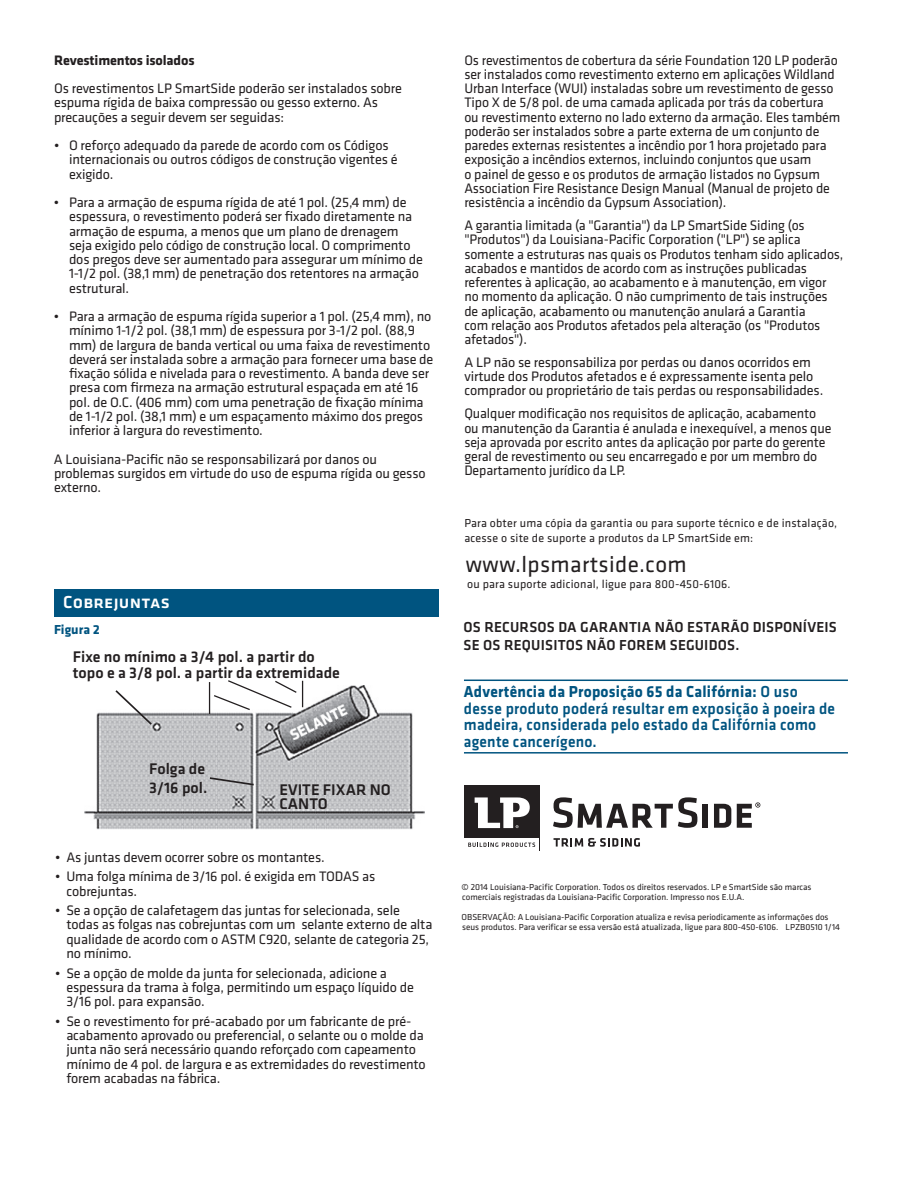
<style>
.page{position:relative;width:918px;height:1188px;background:#fff}
.page>*{position:absolute;margin:0;border:0;box-sizing:border-box;transform-origin:0 0}
.t1{font:23.25px "Klavika";letter-spacing:.015em;color:#231f20}
.t2{font:500 18px "Klavika";letter-spacing:.015em;color:#fff}
.t3{font:500 16.5px/16.5px "Klavika";letter-spacing:.015em;color:#005480;scale:.94 1}
.t4{font:500 15.9px/15.8px "Klavika";color:#231f20}
.t5{font:500 15px "Klavika";letter-spacing:.015em;color:#231f20}
.t6{font:14.25px/14.2px "Klavika";letter-spacing:-.01em;color:#231f20}
.t7{font:700 14.25px "Klavika";color:#231f20}
.t8{font:13.5px "Klavika Bold TF";color:#005480}
.t9{font:12px/15px "Klavika";letter-spacing:.015em;color:#231f20}
.t10{font:9px/10.5px "Klavika";color:#231f20}
.s1{font-weight:700}
</style>
<div class="page">
<svg style="left:553px;top:797px;width:144px;height:31px"></svg>
<div style="left:703px;top:804px;width:5px;height:24px;background:#231f20"></div>
<svg style="left:714px;top:804px;width:17px;height:24px"></svg>
<svg style="left:737px;top:802px;width:23px;height:26px"></svg>
<svg style="left:554px;top:838px;width:86px;height:9px"></svg>
<div style="left:464px;top:785px;width:75px;height:53px;background:#231f20"></div>
<svg style="left:475px;top:797px;width:55px;height:31px"></svg>
<svg style="left:468px;top:843px;width:67px;height:4px"></svg>
<hr style="left:464px;top:680px;width:384px;height:1px;background:#005480">
<hr style="left:464px;top:752px;width:384px;height:2px;background:#005480">
<div style="left:54px;top:590px;width:384px;height:27px;background:#005480"></div>
<img style="left:84px;top:686px;width:341px;height:144px">
<svg style="left:114px;top:688px;width:40px;height:39px"></svg>
<svg style="left:208px;top:776px;width:48px;height:11px"></svg>
<hr style="left:209px;top:682px;width:1px;height:32px;background:#231f20">
<svg style="left:212px;top:680px;width:91px;height:31px"></svg>
<p class="t7" style="left:54px;top:50px;width:142px">Revestimentos isolados</p>
<p class="t6" style="left:54px;top:81px;width:349px">Os revestimentos LP SmartSide poderão ser instalados sobre espuma rígida de baixa compressão ou gesso externo. As precauções a seguir devem ser seguidas:</p>
<p class="t6" style="left:69px;top:138px;width:330px;text-indent:-15px">• O reforço adequado da parede de acordo com os Códigos internacionais ou outros códigos de construção vigentes é exigido.</p>
<p class="t6" style="left:69px;top:195px;width:356px;text-indent:-15px">• Para a armação de espuma rígida de até 1 pol. (25,4 mm) de espessura, o revestimento poderá ser fixado diretamente na armação de espuma, a menos que um plano de drenagem seja exigido pelo código de construção local. O comprimento dos pregos deve ser aumentado para assegurar um mínimo de 1-1/2 pol. (38,1 mm) de penetração dos retentores na armação estrutural.</p>
<p class="t6" style="left:69px;top:309px;width:366px;text-indent:-15px">• Para a armação de espuma rígida superior a 1 pol. (25,4 mm), no mínimo 1-1/2 pol. (38,1 mm) de espessura por 3-1/2 pol. (88,9 mm) de largura de banda vertical ou uma faixa de revestimento deverá ser instalada sobre a armação para fornecer uma base de fixação sólida e nivelada para o revestimento. A banda deve ser presa com firmeza na armação estrutural espaçada em até 16 pol. de O.C. (406 mm) com uma penetração de fixação mínima de 1-1/2 pol. (38,1 mm) e um espaçamento máximo dos pregos inferior à largura do revestimento.</p>
<p class="t6" style="left:54px;top:451px;width:373px">A Louisiana-Pacific não se responsabilizará por danos ou problemas surgidos em virtude do uso de espuma rígida ou gesso externo.</p>
<p class="t2" style="left:63px;top:590px;width:108px">Cobrejuntas</p>
<p class="t4" style="left:73px;top:648px;width:269px">Fixe no mínimo a 3/4 pol. a partir do topo e a 3/8 pol. a partir da extremidade</p>
<p class="t8" style="left:54px;top:622px;width:48px">Figura 2</p>
<p class="t4" style="left:149px;top:758px;width:60px;line-height:19.2px">Folga de<br>3/16 pol.</p>
<p class="t4" style="left:279px;top:783px;width:101px;line-height:13.5px">Evite fixar no can</p>
<p class="t4" style="left:309px;top:795px;width:18px">to</p>
<p class="t6" style="left:55px;top:849px;width:271px">• As juntas devem ocorrer sobre os montantes.</p>
<p class="t6" style="left:66px;top:869px;width:310px;text-indent:-11px">• Uma folga mínima de 3/16 pol. é exigida em TODAS as cobrejuntas.</p>
<p class="t6" style="left:66px;top:903px;width:368px;text-indent:-11px">• Se a opção de calafetagem das juntas for selecionada, sele todas as folgas nas cobrejuntas com um selante externo de alta qualidade de acordo com o ASTM C920, selante de categoria 25, no mínimo.</p>
<p class="t6" style="left:66px;top:965px;width:349px;text-indent:-11px">• Se a opção de molde da junta for selecionada, adicione a espessura da trama à folga, permitindo um espaço líquido de<br>3/16 pol. para expansão.</p>
<p class="t6" style="left:66px;top:1013px;width:361px;text-indent:-11px">• Se o revestimento for pré-acabado por um fabricante de pré&shy;acabamento aprovado ou preferencial, o selante ou o molde da junta não será necessário quando reforçado com capeamento mínimo de 4 pol. de largura e as extremidades do revestimento forem acabadas na fábrica.</p>
<p class="t6" style="left:464px;top:52px;width:377px">Os revestimentos de cobertura da série Foundation 120 LP poderão ser instalados como revestimento externo em aplicações Wildland Urban Interface (WUI) instaladas sobre um revestimento de gesso Tipo X de 5/8 pol. de uma camada aplicada por trás da cobertura ou revestimento externo no lado externo da armação. Eles também poderão ser instalados sobre a parte externa de um conjunto de paredes externas resistentes a incêndio por 1 hora projetado para exposição a incêndios externos, incluindo conjuntos que usam<br>o painel de gesso e os produtos de armação listados no Gypsum Association Fire Resistance Design Manual (Manual de projeto de resistência a incêndio da Gypsum Association).</p>
<p class="t6" style="left:464px;top:218px;width:381px">A garantia limitada (a "Garantia") da LP SmartSide Siding (os "Produtos") da Louisiana-Pacific Corporation ("LP") se aplica somente a estruturas nas quais os Produtos tenham sido aplicados, acabados e mantidos de acordo com as instruções publicadas referentes à aplicação, ao acabamento e à manutenção, em vigor no momento da aplicação. O não cumprimento de tais instruções de aplicação, acabamento ou manutenção anulará a Garantia<br>com relação aos Produtos afetados pela alteração (os "Produtos afetados").</p>
<p class="t6" style="left:464px;top:355px;width:360px">A LP não se responsabiliza por perdas ou danos ocorridos em virtude dos Produtos afetados e é expressamente isenta pelo comprador ou proprietário de tais perdas ou responsabilidades.</p>
<p class="t6" style="left:464px;top:406px;width:369px">Qualquer modificação nos requisitos de aplicação, acabamento ou manutenção da Garantia é anulada e inexequível, a menos que seja aprovada por escrito antes da aplicação por parte do gerente geral de revestimento ou seu encarregado e por um membro do Departamento jurídico da LP.</p>
<p class="t9" style="left:464px;top:515px;width:374px">Para obter uma cópia da garantia ou para suporte técnico e de instalação, acesse o site de suporte a produtos da LP SmartSide em:</p>
<p class="t9" style="left:467px;top:576px;width:265px">ou para suporte adicional, ligue para 800-450-6106.</p>
<h1 class="t1" style="left:466px;top:549px;width:222px">www.lpsmartside.com</h1>
<p class="t5" style="left:464px;top:616px;width:137px">Os recursos da Garan</p>
<p class="t5" style="left:629px;top:616px;width:36px">tia não</p>
<p class="t5" style="left:687px;top:616px;width:34px">estarão</p>
<p class="t5" style="left:753px;top:616px;width:32px">dispon</p>
<p class="t5" style="left:803px;top:616px;width:35px">ívei s</p>
<p class="t5" style="left:464px;top:634px;width:134px">se os requisitos não</p>
<p class="t5" style="left:619px;top:634px;width:10px">fore</p>
<p class="t5" style="left:654px;top:634px;width:87px">m seguidos.</p>
<p class="t3" style="left:464px;top:683px;width:396px"><span class="s1">Advertência da Proposição 65 da Califórnia:</span> O uso desse produto poderá resultar em exposição à poeira de madeira, considerada pelo estado da Califórnia como agente cancerígeno.</p>
<p class="t10" style="left:462px;top:881px;width:351px">© 2014 Louisiana-Pacific Corporation. Todos os direitos reservados. LP e SmartSide são marcas comerciais registradas da Louisiana-Pacific Corporation. Impresso nos E.U.A.</p>
<p class="t10" style="left:462px;top:911px;width:380px">OBSERVAÇÃO: A Louisiana-Pacific Corporation atualiza e revisa periodicamente as informações dos seus produtos. Para verificar se essa versão está atualizada, ligue para 800-450-6106. LPZB0510 1/14</p>
</div>
